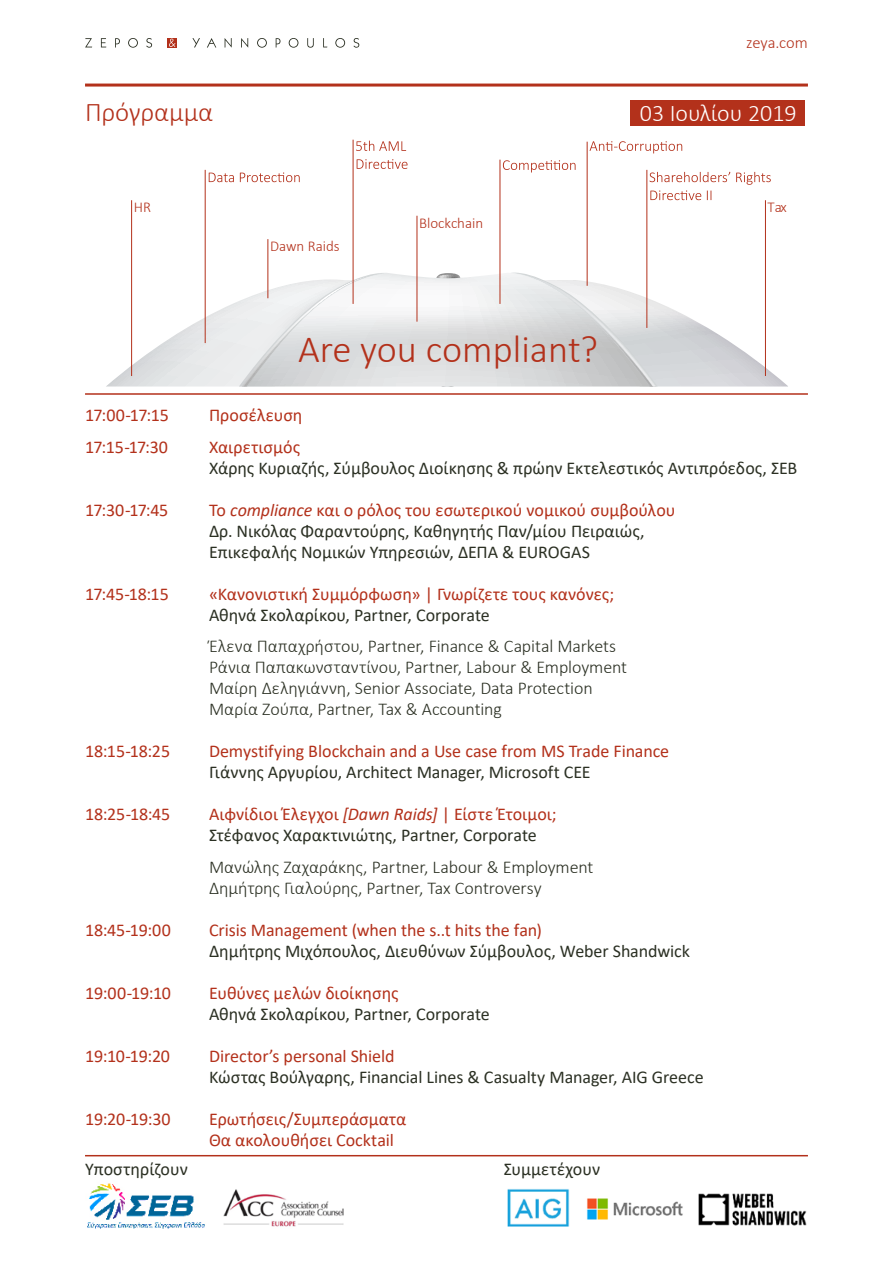
<style>
.page{position:relative;width:893px;height:1263px;background:#fff}
.page>*{position:absolute;margin:0;border:0;box-sizing:border-box;transform-origin:0 0}
.t1{font:300 38.55px "Calibri";color:#b3311b}
.t2{font:300 27px "Calibri";color:#b3311b}
.t3{font:300 24px "Calibri";color:#fff}
.t4{font:18px/21px "Calibri";color:#2b3023}
.t5{font:18px/31.5px "Calibri";letter-spacing:-.005em;color:#b3311b}
.t6{font:300 18px/21px "Calibri";letter-spacing:-.005em;color:#2b3023}
.t7{font:18px/31.5px "Calibri";letter-spacing:-.025em;color:#b3311b}
.t8{font:300 16.5px "Calibri";color:#b3311b}
.t9{font:300 15px "Calibri";color:#b3311b}
.s1{color:#b3311b}
.s2{font-style:italic;color:#b3311b}
</style>
<div class="page">
<svg style="left:85px;top:38px;width:274px;height:10px"></svg>
<div style="left:631px;top:101px;width:174px;height:25px;background:#b3311b"></div>
<hr style="left:85px;top:84px;width:723px;height:3px;background:#b3311b">
<hr style="left:85px;top:393px;width:723px;height:2px;background:#b3311b">
<hr style="left:85px;top:1155px;width:723px;height:1px;background:#b3311b">
<svg style="left:386px;top:273px;width:114px;height:113px"></svg>
<svg style="left:500px;top:272px;width:288px;height:114px"></svg>
<svg style="left:107px;top:273px;width:279px;height:113px"></svg>
<hr style="left:205px;top:170px;width:1px;height:173px;background:#b3311b">
<hr style="left:646px;top:170px;width:1px;height:158px;background:#b3311b">
<hr style="left:131px;top:200px;width:1px;height:176px;background:#b3311b">
<hr style="left:765px;top:200px;width:1px;height:176px;background:#b3311b">
<hr style="left:267px;top:239px;width:1px;height:59px;background:#b3311b">
<hr style="left:587px;top:142px;width:1px;height:144px;background:#b3311b">
<hr style="left:500px;top:160px;width:1px;height:144px;background:#b3311b">
<hr style="left:353px;top:140px;width:1px;height:164px;background:#b3311b">
<hr style="left:417px;top:216px;width:1px;height:106px;background:#b3311b">
<svg style="left:590px;top:141px;width:92px;height:12px"></svg>
<svg style="left:356px;top:141px;width:50px;height:10px"></svg>
<svg style="left:357px;top:159px;width:51px;height:10px"></svg>
<svg style="left:209px;top:173px;width:25px;height:9px"></svg>
<svg style="left:240px;top:172px;width:60px;height:10px"></svg>
<svg style="left:503px;top:160px;width:73px;height:13px"></svg>
<svg style="left:650px;top:172px;width:80px;height:10px"></svg>
<svg style="left:736px;top:172px;width:35px;height:13px"></svg>
<svg style="left:650px;top:190px;width:51px;height:10px"></svg>
<svg style="left:707px;top:191px;width:4px;height:9px"></svg>
<img style="left:223px;top:1189px;width:121px;height:38px">
<img style="left:87px;top:1183px;width:118px;height:45px">
<img style="left:587px;top:1198px;width:96px;height:22px">
<img style="left:507px;top:1189px;width:63px;height:38px">
<img style="left:698px;top:1193px;width:109px;height:33px">
<p class="t8" style="left:746px;top:32px;width:63px">zeya.com</p>
<h2 class="t2" style="left:85px;top:95px;width:130px">Πρόγραμμα</h2>
<h3 class="t3" style="left:640px;top:98px;width:158px">03 Ιουλίου 2019</h3>
<p class="t9" style="left:134px;top:198px;width:19px">HR</p>
<p class="t7" style="left:85px;top:399px;width:85px">17:00-17:15<br>17:15-17:30</p>
<p class="t5" style="left:85px;top:493px;width:85px">17:30-17:45</p>
<p class="t5" style="left:85px;top:577px;width:85px">17:45-18:15</p>
<p class="t5" style="left:85px;top:735px;width:87px">18:15-18:25</p>
<p class="t5" style="left:85px;top:798px;width:87px">18:25-18:45</p>
<p class="t5" style="left:85px;top:913px;width:87px">18:45-19:00</p>
<p class="t5" style="left:85px;top:976px;width:87px">19:00-19:10</p>
<p class="t5" style="left:85px;top:1039px;width:86px">19:10-19:20</p>
<p class="t5" style="left:85px;top:1102px;width:87px">19:20-19:30</p>
<p class="t9" style="left:270px;top:237px;width:71px">Dawn Raids</p>
<p class="t9" style="left:419px;top:214px;width:66px">Blockchain</p>
<h1 class="t1" style="left:298px;top:326px;width:301px">Are you compliant?</h1>
<p class="t9" style="left:768px;top:198px;width:21px">Tax</p>
<p class="t5" style="left:209px;top:399px;width:95px">Προσέλευση<br>Χαιρετισμός</p>
<p class="t4" style="left:209px;top:457px;width:590px">Χάρης Κυριαζής, Σύμβουλος Διοίκησης &amp; πρώην Εκτελεστικός Αντιπρόεδος, ΣΕΒ</p>
<p class="t4" style="left:209px;top:499px;width:468px"><span class="s1">Το</span> <span class="s2">compliance</span> <span class="s1">και ο ρόλος του εσωτερικού νομικού συμβούλου<br></span>Δρ. Νικόλας Φαραντούρης, Καθηγητής Παν/μίου Πειραιώς,<br>Επικεφαλής Νομικών Υπηρεσιών, ΔΕΠΑ &amp; EUROGAS</p>
<p class="t5" style="left:209px;top:577px;width:407px">«Κανονιστική Συμμόρφωση» | Γνωρίζετε τους κανόνες;</p>
<p class="t4" style="left:209px;top:604px;width:282px">Αθηνά Σκολαρίκου, Partner, Corporate</p>
<p class="t6" style="left:209px;top:635px;width:420px">Έλενα Παπαχρήστου, Partner, Finance &amp; Capital Markets Ράνια Παπακωνσταντίνου, Partner, Labour &amp; Employment Μαίρη Δεληγιάννη, Senior Associate, Data Protection Μαρία Ζούπα, Partner, Tax &amp; Accounting</p>
<p class="t5" style="left:209px;top:735px;width:462px">Demystifying Blockchain and a Use case from MS Trade Finance</p>
<p class="t4" style="left:209px;top:761px;width:383px">Γιάννης Αργυρίου, Architect Manager, Microsoft CEE</p>
<p class="t4" style="left:209px;top:803px;width:349px"><span class="s1">Αιφνίδιοι Έλεγχοι</span> <span class="s2">[Dawn Raids]</span> <span class="s1">| Είστε Έτοιμοι;<br></span>Στέφανος Χαρακτινιώτης, Partner, Corporate</p>
<p class="t6" style="left:209px;top:856px;width:386px">Μανώλης Ζαχαράκης, Partner, Labour &amp; Employment<br>Δημήτρης Γιαλούρης, Partner, Tax Controversy</p>
<p class="t5" style="left:209px;top:913px;width:334px">Crisis Management (when the s..t hits the fan)</p>
<p class="t4" style="left:209px;top:940px;width:482px">Δημήτρης Μιχόπουλος, Διευθύνων Σύμβουλος, Weber Shandwick</p>
<p class="t5" style="left:209px;top:976px;width:191px">Ευθύνες μελών διοίκησης</p>
<p class="t4" style="left:209px;top:1003px;width:282px">Αθηνά Σκολαρίκου, Partner, Corporate</p>
<p class="t5" style="left:209px;top:1039px;width:187px">Director’s personal Shield</p>
<p class="t4" style="left:209px;top:1066px;width:496px">Κώστας Βούλγαρης, Financial Lines &amp; Casualty Manager, AIG Greece</p>
<p class="t5" style="left:209px;top:1108px;width:199px;line-height:21px">Ερωτήσεις/Συμπεράσματα<br>Θα ακολουθήσει Cocktail</p>
<p class="t4" style="left:85px;top:1158px;width:104px">Υποστηρίζουν</p>
<p class="t4" style="left:504px;top:1158px;width:98px">Συμμετέχουν</p>
</div>
